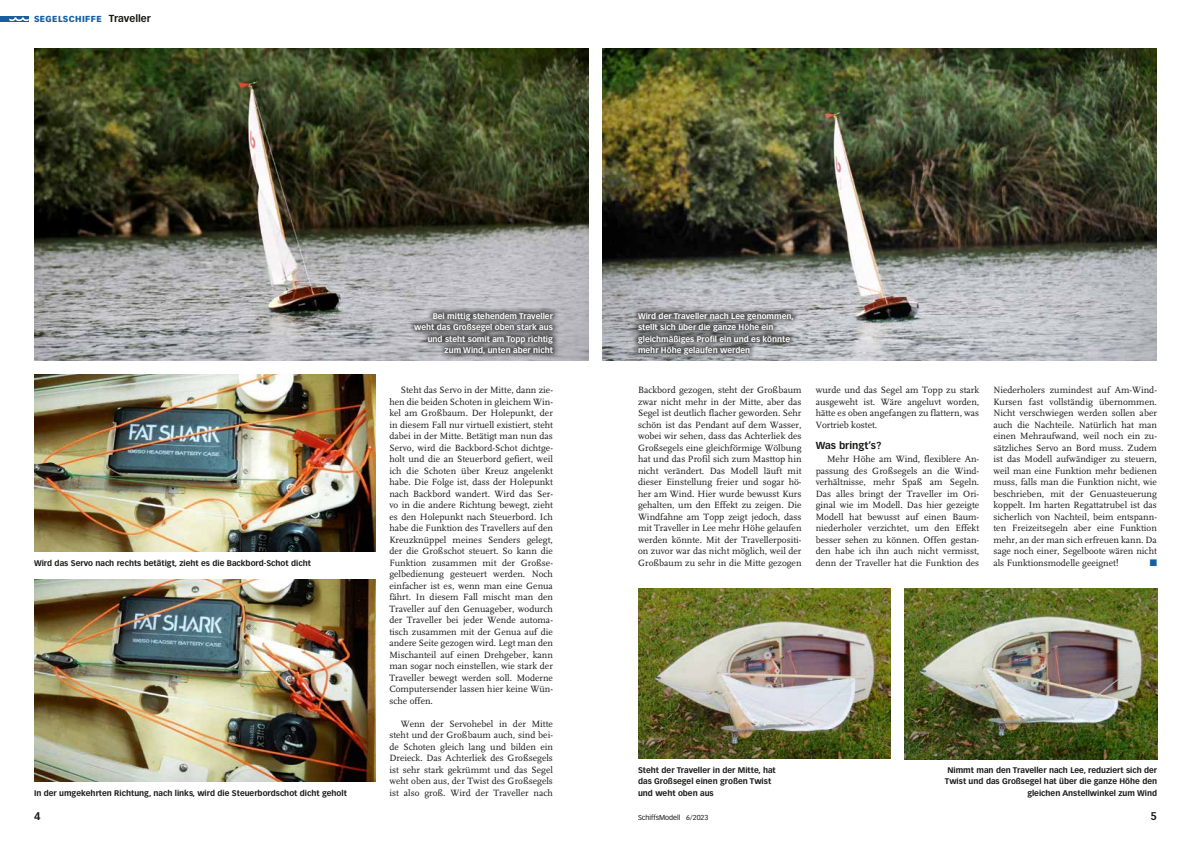
<style>
.page{position:relative;width:1191px;height:842px;background:#fff}
.page>*{position:absolute;margin:0;border:0;box-sizing:border-box;transform-origin:0 0}
.t1{font:700 11px "Vectora LT Std";color:#181716}
.t2{font:700 10px "Vectora LT Std";color:#181716}
.t3{font:9.5px/11.5px "FF Scala";color:#181716;text-align:justify}
.t4{font:9.5px "Zapf Dingbats Std";color:#165fa1}
.t5{font:900 8.5px "Vectora LT Std";letter-spacing:.04em;color:#165fa1}
.t6{font:700 8px/11.5px "Vectora LT Std";color:#181716}
.t7{font:700 8px/11.5px "Vectora LT Std";color:#fff;text-align:right}
.t8{font:7px "Vectora LT Std";color:#181716}
.s1{font-weight:700;font-size:10px;color:#181716}
</style>
<div class="page">
<div style="left:0;top:16px;width:29px;height:6px;background:#165fa1"></div>
<svg style="left:9px;top:17px;width:20px;height:4px"></svg>
<img style="left:34px;top:48px;width:554px;height:312px">
<img style="left:602px;top:48px;width:555px;height:312px">
<img style="left:904px;top:589px;width:253px;height:170px">
<img style="left:34px;top:374px;width:341px;height:178px">
<img style="left:34px;top:580px;width:341px;height:202px">
<img style="left:638px;top:589px;width:252px;height:170px">
<div style="left:408px;top:306px;width:151px;height:54px;background:#181716;opacity:.75"></div>
<div style="left:631px;top:306px;width:168px;height:55px;background:#181716;opacity:.75"></div>
<p class="t5" style="left:34px;top:14px;width:118px">SEGELSCHIFFE <span class="s1">Traveller</span></p>
<p class="t7" style="left:414px;top:310px;width:140px">Bei mittig stehendem Traveller weht das Großsegel oben stark aus und steht somit am Topp richtig zum Wind, unten aber nicht</p>
<p class="t7" style="left:638px;top:310px;width:157px;text-align:left">Wird der Traveller nach Lee genommen, stellt sich über die ganze Höhe ein gleichmäßiges Profil ein und es könnte mehr Höhe gelaufen werden</p>
<p class="t3" style="left:638px;top:385px;width:165px">Backbord gezogen, steht der Großbaum zwar nicht mehr in der Mitte, aber das Segel ist deutlich flacher geworden. Sehr schön ist das Pendant auf dem Wasser, wobei wir sehen, dass das Achterliek des Großsegels eine gleichförmige Wölbung hat und das Profil sich zum Masttop hin nicht verändert. Das Modell läuft mit dieser Einstellung freier und sogar hö&shy;her am Wind. Hier wurde bewusst Kurs gehalten, um den Effekt zu zeigen. Die Windfahne am Topp zeigt jedoch, dass mit Traveller in Lee mehr Höhe gelaufen werden könnte. Mit der Travellerpositi&shy;on zuvor war das nicht möglich, weil der Großbaum zu sehr in die Mitte gezogen</p>
<p class="t3" style="left:815px;top:385px;width:165px">wurde und das Segel am Topp zu stark ausgeweht ist. Wäre angeluvt worden, hätte es oben angefangen zu flattern, was Vortrieb kostet.</p>
<p class="t3" style="left:993px;top:385px;width:165px">Niederholers zumindest auf Am-Wind-Kursen fast vollständig übernommen.<br>Nicht verschwiegen werden sollen aber auch die Nachteile. Natürlich hat man einen Mehraufwand, weil noch ein zu&shy;sätzliches Servo an Bord muss. Zudem ist das Modell aufwändiger zu steuern, weil man eine Funktion mehr bedienen muss, falls man die Funktion nicht, wie beschrieben, mit der Genuasteuerung koppelt. Im harten Regattatrubel ist das sicherlich von Nachteil, beim entspann&shy;ten Freizeitsegeln aber eine Funktion mehr, an der man sich erfreuen kann. Da sage noch einer, Segelboote wären nicht als Funktionsmodelle geeignet!</p>
<p class="t3" style="left:389px;top:385px;width:165px;text-indent:11px">Steht das Servo in der Mitte, dann zie&shy;hen die beiden Schoten in gleichem Win&shy;kel am Großbaum. Der Holepunkt, der in diesem Fall nur virtuell existiert, steht dabei in der Mitte. Betätigt man nun das Servo, wird die Backbord-Schot dichtge&shy;holt und die an Steuerbord gefiert, weil ich die Schoten über Kreuz angelenkt habe. Die Folge ist, dass der Holepunkt nach Backbord wandert. Wird das Ser&shy;vo in die andere Richtung bewegt, zieht es den Holepunkt nach Steuerbord. Ich habe die Funktion des Travellers auf den Kreuzknüppel meines Senders gelegt, der die Großschot steuert. So kann die Funktion zusammen mit der Großse&shy;gelbedienung gesteuert werden. Noch einfacher ist es, wenn man eine Genua fährt. In diesem Fall mischt man den Traveller auf den Genuageber, wodurch der Traveller bei jeder Wende automa&shy;tisch zusammen mit der Genua auf die andere Seite gezogen wird. Legt man den Mischanteil auf einen Drehgeber, kann man sogar noch einstellen, wie stark der Traveller bewegt werden soll. Moderne Computersender lassen hier keine Wün&shy;sche offen.</p>
<p class="t3" style="left:389px;top:718px;width:165px;text-indent:11px">Wenn der Servohebel in der Mitte steht und der Großbaum auch, sind bei&shy;de Schoten gleich lang und bilden ein Dreieck. Das Achterliek des Großsegels ist sehr stark gekrümmt und das Segel weht oben aus, der Twist des Großsegels ist also groß. Wird der Traveller nach</p>
<p class="t2" style="left:815px;top:440px;width:67px">Was bringt’s?</p>
<p class="t3" style="left:815px;top:454px;width:165px;text-indent:11px">Mehr Höhe am Wind, flexiblere An&shy;passung des Großsegels an die Wind&shy;verhältnisse, mehr Spaß am Segeln.<br>Das alles bringt der Traveller im Ori&shy;ginal wie im Modell. Das hier gezeigte Modell hat bewusst auf einen Baum&shy;niederholer verzichtet, um den Effekt besser sehen zu können. Offen gestan&shy;den habe ich ihn auch nicht vermisst,</p>
<p class="t6" style="left:34px;top:557px;width:278px">Wird das Servo nach rechts betätigt, zieht es die Backbord-Schot dicht</p>
<p class="t3" style="left:815px;top:557px;width:165px">denn der Traveller hat die Funktion des</p>
<p class="t4" style="left:1149px;top:558px;width:9px">■</p>
<p class="t6" style="left:638px;top:764px;width:139px">Steht der Traveller in der Mitte, hat das Großsegel einen großen Twist und weht oben aus</p>
<p class="t6" style="left:945px;top:764px;width:214px;text-align:right">Nimmt man den Traveller nach Lee, reduziert sich der<br>Twist und das Großsegel hat über die ganze Höhe den gleichen Anstellwinkel zum Wind</p>
<p class="t6" style="left:34px;top:787px;width:314px">In der umgekehrten Richtung, nach links, wird die Steuerbordschot dicht geholt</p>
<p class="t1" style="left:34px;top:810px;width:8px">4</p>
<p class="t8" style="left:638px;top:814px;width:72px">SchiffsModell 6/2023</p>
<p class="t1" style="left:1150px;top:810px;width:8px">5</p>
</div>
